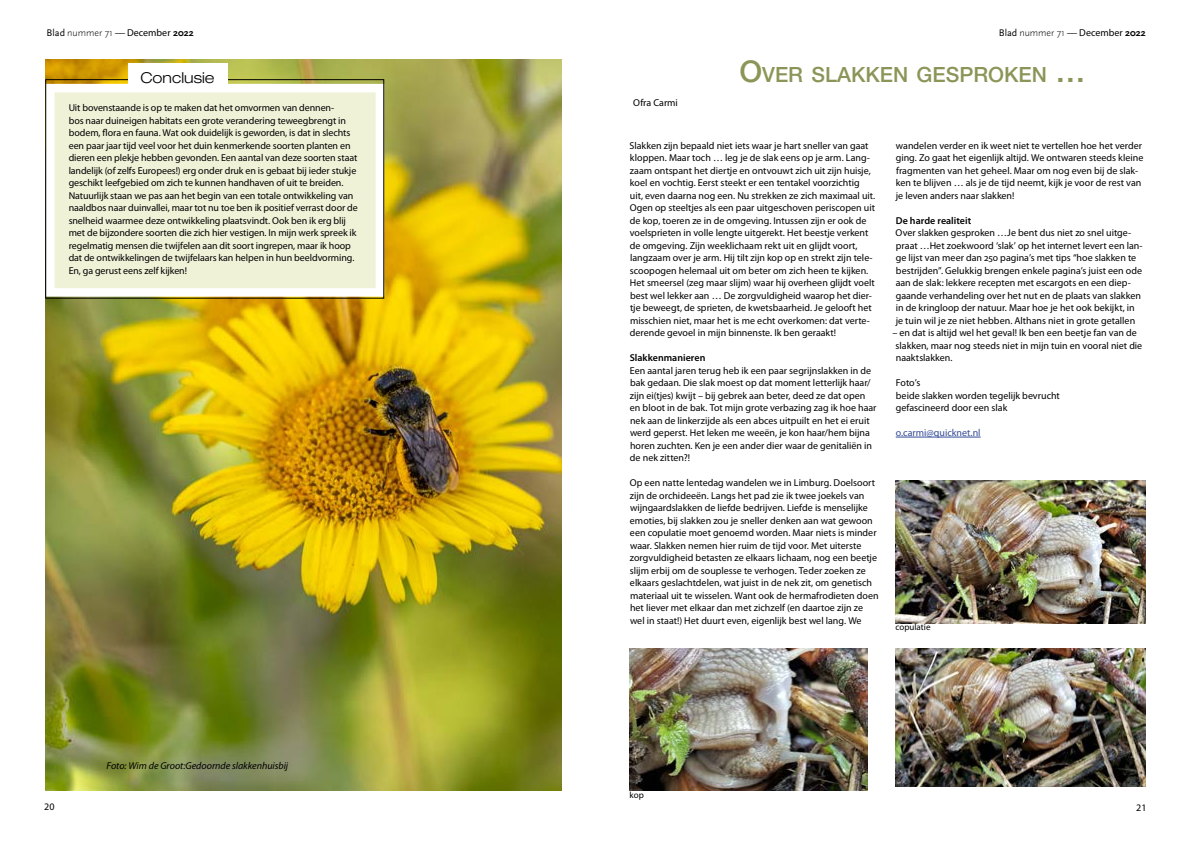
<style>
.page{position:relative;width:1191px;height:842px;background:#fff}
.page>*{position:absolute;margin:0;border:0;box-sizing:border-box;transform-origin:0 0}
.t1{font:500 21px "Helvetica Neue LT Std";color:#8b9558}
.t2{font:300 expanded 15px "Helvetica Neue LT Std";letter-spacing:.005em;color:#000}
.t3{font:10px/12.5px "Myriad Pro";color:#000}
.t4{font:300 10px "Scala Sans Pro";color:#000}
.t5{font:italic 10px "Myriad Pro";letter-spacing:-.005em;color:#000}
.t6{font:600 10px "Myriad Pro";color:#000}
.t7{font:10px "Myriad Pro";color:#334a97}
.t8{font:9px "Myriad Pro";color:#000}
.s1{font-weight:400}
.s2{font-family:"Myriad Pro";font-weight:400}
.s3{font-weight:700}
.s4{font-size:30px}
</style>
<div class="page">
<img style="left:45px;top:60px;width:516px;height:731px">
<hr style="left:895px;top:437px;width:85px;height:1px;background:#334a97">
<img style="left:895px;top:480px;width:250px;height:144px">
<img style="left:895px;top:649px;width:250px;height:137px">
<img style="left:629px;top:648px;width:238px;height:143px">
<div style="left:50px;top:88px;width:330px;height:204px;background:#f0f2d8"></div>
<div style="left:46px;top:84px;width:338px;height:213px;border:9px solid #fff"></div>
<div style="left:45px;top:79px;width:339px;height:220px;border:1px solid #000"></div>
<div style="left:128px;top:64px;width:99px;height:28px;background:#fff"></div>
<p class="t4" style="left:47px;top:27px;width:148px"><span class="s1">Blad</span> nummer 71 <span class="s1">—</span> <span class="s2">December</span> <span class="s3">2022</span></p>
<h2 class="t2" style="left:140px;top:69px;width:76px">Conclusie</h2>
<p class="t3" style="left:69px;top:101px;width:291px">Uit bovenstaande is op te maken dat het omvormen van dennen-<br>bos naar duineigen habitats een grote verandering teweegbrengt in bodem, flora en fauna. Wat ook duidelijk is geworden, is dat in slechts een paar jaar tijd veel voor het duin kenmerkende soorten planten en dieren een plekje hebben gevonden. Een aantal van deze soorten staat landelijk (of zelfs Europees!) erg onder druk en is gebaat bij ieder stukje geschikt leefgebied om zich te kunnen handhaven of uit te breiden.<br>Natuurlijk staan we pas aan het begin van een totale ontwikkeling van naaldbos naar duinvallei, maar tot nu toe ben ik positief verrast door de snelheid waarmee deze ontwikkeling plaatsvindt. Ook ben ik erg blij met de bijzondere soorten die zich hier vestigen. In mijn werk spreek ik regelmatig mensen die twijfelen aan dit soort ingrepen, maar ik hoop dat de ontwikkelingen de twijfelaars kan helpen in hun beeldvorming.<br>En, ga gerust eens zelf kijken!</p>
<p class="t5" style="left:107px;top:759px;width:183px">Foto: Wim de Groot:Gedoornde slakkenhuisbij</p>
<p class="t4" style="left:998px;top:27px;width:148px"><span class="s1">Blad</span> nummer 71 <span class="s1">—</span> <span class="s2">December</span> <span class="s3">2022</span></p>
<h1 class="t1" style="left:739px;top:62px;width:347px"><span class="s4">O</span>VER SLAKKEN GESPROKEN <span class="s4">…</span></h1>
<p class="t3" style="left:633px;top:96px;width:46px">Ofra Carmi</p>
<p class="t3" style="left:629px;top:139px;width:247px">Slakken zijn bepaald niet iets waar je hart sneller van gaat kloppen. Maar toch … leg je de slak eens op je arm. Lang&shy;zaam ontspant het diertje en ontvouwt zich uit zijn huisje, koel en vochtig. Eerst steekt er een tentakel voorzichtig<br>uit, even daarna nog een. Nu strekken ze zich maximaal uit.<br>Ogen op steeltjes als een paar uitgeschoven periscopen uit de kop, toeren ze in de omgeving. Intussen zijn er ook de voelsprieten in volle lengte uitgerekt. Het beestje verkent de omgeving. Zijn weeklichaam rekt uit en glijdt voort, langzaam over je arm. Hij tilt zijn kop op en strekt zijn tele&shy;scoopogen helemaal uit om beter om zich heen te kijken.<br>Het smeersel (zeg maar slijm) waar hij overheen glijdt voelt best wel lekker aan … De zorgvuldigheid waarop het dier&shy;tje beweegt, de sprieten, de kwetsbaarheid. Je gelooft het misschien niet, maar het is me echt overkomen: dat verte&shy;derende gevoel in mijn binnenste. Ik ben geraakt!</p>
<p class="t6" style="left:630px;top:351px;width:77px">Slakkenmanieren</p>
<p class="t3" style="left:630px;top:364px;width:248px">Een aantal jaren terug heb ik een paar segrijnslakken in de bak gedaan. Die slak moest op dat moment letterlijk haar/ zijn ei(tjes) kwijt – bij gebrek aan beter, deed ze dat open en bloot in de bak. Tot mijn grote verbazing zag ik hoe haar nek aan de linkerzijde als een abces uitpuilt en het ei eruit werd geperst. Het leken me weeën, je kon haar/hem bijna horen zuchten. Ken je een ander dier waar de genitaliën in de nek zitten?!</p>
<p class="t3" style="left:630px;top:476px;width:250px">Op een natte lentedag wandelen we in Limburg. Doelsoort zijn de orchideeën. Langs het pad zie ik twee joekels van wijngaardslakken de liefde bedrijven. Liefde is menselijke emoties, bij slakken zou je sneller denken aan wat gewoon een copulatie moet genoemd worden. Maar niets is minder waar. Slakken nemen hier ruim de tijd voor. Met uiterste zorgvuldigheid betasten ze elkaars lichaam, nog een beetje slijm erbij om de souplesse te verhogen. Teder zoeken ze elkaars geslachtdelen, wat juist in de nek zit, om genetisch materiaal uit te wisselen. Want ook de hermafrodieten doen het liever met elkaar dan met zichzelf (en daartoe zijn ze wel in staat!) Het duurt even, eigenlijk best wel lang. We</p>
<p class="t3" style="left:895px;top:139px;width:249px">wandelen verder en ik weet niet te vertellen hoe het verder ging. Zo gaat het eigenlijk altijd. We ontwaren steeds kleine fragmenten van het geheel. Maar om nog even bij de slak&shy;ken te blijven … als je de tijd neemt, kijk je voor de rest van je leven anders naar slakken!</p>
<p class="t6" style="left:896px;top:214px;width:77px">De harde realiteit</p>
<p class="t3" style="left:895px;top:226px;width:248px">Over slakken gesproken …Je bent dus niet zo snel uitge&shy;praat …Het zoekwoord ‘slak’ op het internet levert een lan&shy;ge lijst van meer dan 250 pagina’s met tips “hoe slakken te bestrijden”. Gelukkig brengen enkele pagina’s juist een ode aan de slak: lekkere recepten met escargots en een diep&shy;gaande verhandeling over het nut en de plaats van slakken in de kringloop der natuur. Maar hoe je het ook bekijkt, in je tuin wil je ze niet hebben. Althans niet in grote getallen</p>
<p class="t3" style="left:895px;top:326px;width:248px;text-indent:-3px">– en dat is altijd wel het geval! Ik ben een beetje fan van de slakken, maar nog steeds niet in mijn tuin en vooral niet die naaktslakken.</p>
<p class="t3" style="left:895px;top:376px;width:166px">Foto’s<br>beide slakken worden tegelijk bevrucht gefascineerd door een slak</p>
<p class="t7" style="left:895px;top:426px;width:86px">o.carmi@quicknet.nl</p>
<p class="t8" style="left:895px;top:622px;width:37px">copulatie</p>
<p class="t8" style="left:629px;top:789px;width:16px">kop</p>
<p class="t3" style="left:44px;top:800px;width:12px">20</p>
<p class="t3" style="left:1136px;top:801px;width:12px">21</p>
</div>
